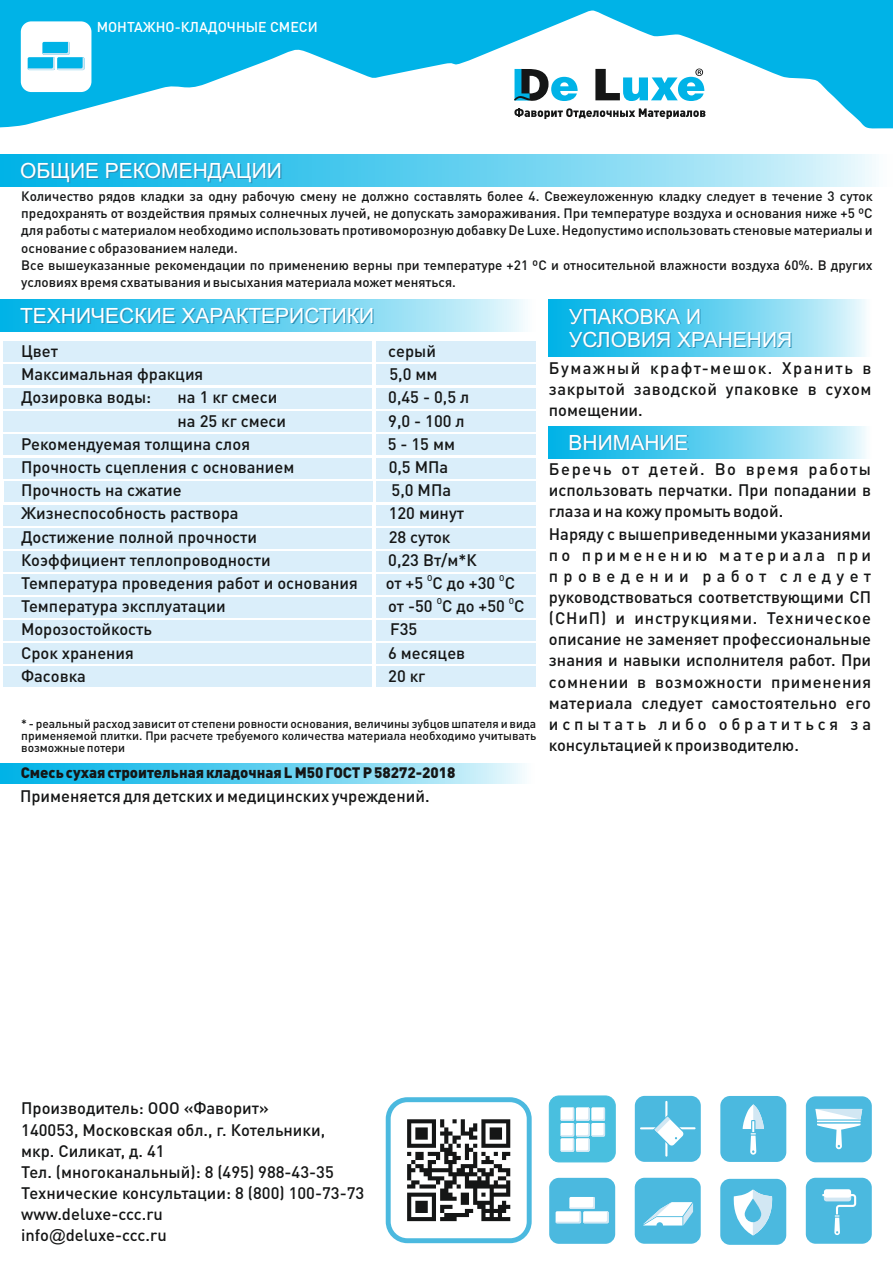
<style>
.page{position:relative;width:893px;height:1263px;background:#fff}
.page>*{position:absolute;margin:0;border:0;box-sizing:border-box;transform-origin:0 0}
.t1{font:21px/23.4px "Arial";color:#fff}
.t2{font:500 16.5px/21.1px "DIN Pro";color:#151616;text-align:justify}
.t3{font:900 15px "DIN Pro";color:#151616}
.t4{font:500 14.1px "DIN Pro";color:#fff}
.t5{font:500 13.5px/17.2px "DIN Pro";color:#151616}
.t6{font:500 12px/12.3px "DIN Pro";color:#151616;text-align:justify}
.t7{font:500 8.25px "DIN Pro";color:#151616}
.s1{font-family:"Arial";font-weight:400}
</style>
<div class="page">
<svg style="left:0;top:0;width:893px;height:129px;fill:#00b3e7"></svg>
<svg style="left:0;top:154px;width:876px;height:33px;background:#64d0ef"></svg>
<svg style="left:514px;top:108px;width:191px;height:11px"></svg>
<svg style="left:595px;top:69px;width:109px;height:32px"></svg>
<svg style="left:513px;top:69px;width:65px;height:32px"></svg>
<svg style="left:0;top:300px;width:525px;height:32px;background:#64d0ef"></svg>
<div style="left:3px;top:643px;width:369px;height:21px;background:#daeefa"></div>
<div style="left:3px;top:666px;width:369px;height:21px;background:#daeefa"></div>
<div style="left:3px;top:528px;width:369px;height:21px;background:#daeefa"></div>
<div style="left:3px;top:551px;width:369px;height:21px;background:#daeefa"></div>
<div style="left:3px;top:575px;width:369px;height:20px;background:#daeefa"></div>
<div style="left:4px;top:597px;width:368px;height:21px;background:#daeefa"></div>
<div style="left:3px;top:621px;width:369px;height:20px;background:#daeefa"></div>
<div style="left:3px;top:411px;width:369px;height:21px;background:#daeefa"></div>
<div style="left:4px;top:435px;width:368px;height:20px;background:#daeefa"></div>
<div style="left:4px;top:458px;width:368px;height:20px;background:#daeefa"></div>
<div style="left:4px;top:481px;width:368px;height:21px;background:#daeefa"></div>
<div style="left:4px;top:505px;width:368px;height:20px;background:#daeefa"></div>
<div style="left:3px;top:341px;width:369px;height:20px;background:#daeefa"></div>
<div style="left:4px;top:365px;width:368px;height:20px;background:#daeefa"></div>
<div style="left:4px;top:388px;width:368px;height:20px;background:#daeefa"></div>
<div style="left:377px;top:643px;width:159px;height:21px;background:#daeefa"></div>
<div style="left:377px;top:666px;width:159px;height:21px;background:#daeefa"></div>
<div style="left:377px;top:528px;width:159px;height:21px;background:#daeefa"></div>
<div style="left:377px;top:551px;width:159px;height:21px;background:#daeefa"></div>
<div style="left:377px;top:575px;width:159px;height:20px;background:#daeefa"></div>
<div style="left:377px;top:598px;width:159px;height:20px;background:#daeefa"></div>
<div style="left:377px;top:621px;width:159px;height:20px;background:#daeefa"></div>
<div style="left:377px;top:411px;width:159px;height:21px;background:#daeefa"></div>
<div style="left:377px;top:435px;width:159px;height:20px;background:#daeefa"></div>
<div style="left:377px;top:458px;width:159px;height:20px;background:#daeefa"></div>
<div style="left:377px;top:481px;width:159px;height:21px;background:#daeefa"></div>
<div style="left:377px;top:505px;width:159px;height:20px;background:#daeefa"></div>
<div style="left:377px;top:341px;width:159px;height:21px;background:#daeefa"></div>
<div style="left:377px;top:365px;width:159px;height:20px;background:#daeefa"></div>
<div style="left:377px;top:388px;width:159px;height:20px;background:#daeefa"></div>
<svg style="left:549px;top:300px;width:317px;height:57px;background:#64d0ef"></svg>
<svg style="left:548px;top:426px;width:318px;height:32px;background:#63d0ef"></svg>
<div style="left:806px;top:1096px;width:66px;height:66px;background:#4bb9df;border-radius:10px"></div>
<svg style="left:815px;top:1109px;width:47px;height:40px"></svg>
<div style="left:720px;top:1096px;width:66px;height:66px;background:#4bb9df;border-radius:10px"></div>
<svg style="left:743px;top:1104px;width:21px;height:51px"></svg>
<div style="left:635px;top:1096px;width:66px;height:66px;background:#4bb9df;border-radius:10px"></div>
<hr style="left:665px;top:1101px;width:2px;height:28px;background:#fff">
<hr style="left:665px;top:1129px;width:2px;height:27px;background:#fff">
<hr style="left:640px;top:1127px;width:28px;height:2px;background:#fff">
<hr style="left:667px;top:1127px;width:28px;height:2px;background:#fff">
<svg style="left:653px;top:1115px;width:32px;height:32px"></svg>
<div style="left:549px;top:1096px;width:66px;height:66px;background:#49bfdf;border:1px solid #49bfdf;border-radius:10px"></div>
<svg style="left:560px;top:1107px;width:45px;height:45px"></svg>
<div style="left:549px;top:1178px;width:66px;height:66px;background:#4bb9df;border-radius:10px"></div>
<svg style="left:556px;top:1197px;width:53px;height:26px"></svg>
<div style="left:720px;top:1179px;width:66px;height:66px;background:#4bb9df;border-radius:10px"></div>
<svg style="left:733px;top:1189px;width:40px;height:46px"></svg>
<svg style="left:745px;top:1198px;width:16px;height:24px"></svg>
<div style="left:635px;top:1178px;width:66px;height:66px;background:#4bb9df;border-radius:10px"></div>
<svg style="left:643px;top:1202px;width:50px;height:23px"></svg>
<div style="left:806px;top:1178px;width:66px;height:66px;background:#4bb9df;border-radius:10px"></div>
<div style="left:824px;top:1189px;width:27px;height:12px;background:#fff;border-radius:3px"></div>
<svg style="left:822px;top:1194px;width:34px;height:41px"></svg>
<svg style="left:0;top:763px;width:525px;height:21px;background:#64d0ef"></svg>
<div style="left:386px;top:1097px;width:146px;height:146px;background:#4bb9df;border-radius:22px"></div>
<div style="left:391px;top:1102px;width:136px;height:136px;background:#fff;border-radius:17px"></div>
<svg style="left:407px;top:1119px;width:103px;height:102px"></svg>
<div style="left:21px;top:21px;width:70px;height:71px;background:#fff;border-radius:11px"></div>
<svg style="left:28px;top:42px;width:56px;height:28px"></svg>
<p class="t4" style="left:97px;top:21px;width:223px">МОНТАЖНО-КЛАДОЧНЫЕ СМЕСИ</p>
<p class="t1" style="left:20px;top:161px;width:263px">ОБЩИЕ РЕКОМЕНДАЦИИ</p>
<p class="t5" style="left:21px;top:189px;width:853px">Количество рядов кладки за одну рабочую смену не должно составлять более 4. Свежеуложенную кладку следует в течение 3 суток предохранять от воздействия прямых солнечных лучей, не допускать замораживания. При температуре воздуха и основания ниже +5 ºС для работы с материалом необходимо использовать противоморозную добавку De Luxe. Недопустимо использовать стеновые материалы и основание с образованием наледи.<br>Все вышеуказанные рекомендации по применению верны при температуре +21 ºС и относительной влажности воздуха 60%. В других условиях время схватывания и высыхания материала может меняться.</p>
<p class="t1" style="left:20px;top:306px;width:355px">ТЕХНИЧЕСКИЕ ХАРАКТЕРИСТИКИ</p>
<p class="t1" style="left:569px;top:306px;width:225px">УПАКОВКА И<br>УСЛОВИЯ ХРАНЕНИЯ</p>
<p class="t2" style="left:21px;top:342px;width:38px">Цвет</p>
<p class="t2" style="left:388px;top:342px;width:49px">серый</p>
<p class="t2" style="left:21px;top:365px;width:184px">Максимальная фракция</p>
<p class="t2" style="left:389px;top:365px;width:50px">5,0 мм</p>
<p class="t2" style="left:21px;top:388px;width:132px">Дозировка воды:</p>
<p class="t2" style="left:178px;top:388px;width:101px">на 1 кг смеси</p>
<p class="t2" style="left:388px;top:388px;width:83px">0,45 - 0,5 л</p>
<p class="t2" style="left:178px;top:412px;width:110px">на 25 кг смеси</p>
<p class="t2" style="left:388px;top:412px;width:78px">9,0 - 100 л</p>
<p class="t2" style="left:21px;top:435px;width:231px">Рекомендуемая толщина слоя</p>
<p class="t2" style="left:388px;top:435px;width:69px">5 - 15 мм</p>
<p class="t2" style="left:21px;top:458px;width:275px">Прочность сцепления с основанием</p>
<p class="t2" style="left:389px;top:458px;width:61px">0,5 МПа</p>
<p class="t2" style="left:21px;top:481px;width:162px">Прочность на сжатие</p>
<p class="t2" style="left:392px;top:481px;width:61px">5,0 МПа</p>
<p class="t2" style="left:21px;top:504px;width:219px">Жизнеспособность раствора</p>
<p class="t2" style="left:389px;top:504px;width:77px">120 минут</p>
<p class="t2" style="left:21px;top:528px;width:237px">Достижение полной прочности</p>
<p class="t2" style="left:389px;top:528px;width:63px">28 суток</p>
<p class="t2" style="left:21px;top:551px;width:251px">Коэффициент теплопроводности</p>
<p class="t2" style="left:388px;top:551px;width:90px">0,23 Вт/м*К</p>
<p class="t7" style="left:427px;top:574px;width:7px">О</p>
<p class="t7" style="left:499px;top:574px;width:7px">О</p>
<p class="t2" style="left:21px;top:574px;width:338px">Температура проведения работ и основания</p>
<p class="t2" style="left:386px;top:574px;width:131px">от +5 С до +30 С</p>
<p class="t7" style="left:437px;top:598px;width:7px">О</p>
<p class="t7" style="left:509px;top:598px;width:7px">О</p>
<p class="t2" style="left:21px;top:597px;width:206px">Температура эксплуатации</p>
<p class="t2" style="left:388px;top:597px;width:138px">от -50 С до +50 С</p>
<p class="t2" style="left:21px;top:620px;width:132px">Морозостойкость</p>
<p class="t2" style="left:390px;top:620px;width:29px">F35</p>
<p class="t2" style="left:21px;top:644px;width:115px">Срок хранения</p>
<p class="t2" style="left:388px;top:644px;width:78px">6 месяцев</p>
<p class="t2" style="left:21px;top:667px;width:66px">Фасовка</p>
<p class="t2" style="left:388px;top:667px;width:39px">20 кг</p>
<p class="t6" style="left:21px;top:718px;width:517px">* - реальный расход зависит от степени ровности основания, величины зубцов шпателя и вида применяемой плитки. При расчете требуемого количества материала необходимо учитывать возможные потери</p>
<p class="t2" style="left:549px;top:359px;width:324px;line-height:20.7px">Бумажный крафт-мешок. Хранить в закрытой заводской упаковке в сухом помещении.</p>
<p class="t1" style="left:569px;top:432px;width:122px">ВНИМАНИЕ</p>
<p class="t2" style="left:549px;top:461px;width:324px;line-height:20.7px">Беречь от детей. Во время работы использовать перчатки. При попадании в глаза и на кожу промыть водой.</p>
<p class="t2" style="left:549px;top:525px;width:324px">Наряду с вышеприведенными указаниями по применению материала при проведении работ следует руководствоваться соответствующими СП (СНиП) и инструкциями. Техническое описание не заменяет профессиональные знания и навыки исполнителя работ. При сомнении в возможности применения материала следует самостоятельно его испытать либо обратиться за консультацией к производителю.</p>
<p class="t3" style="left:21px;top:767px;width:436px">Смесь сухая строительная кладочная L М50 ГОСТ Р 58272-2018</p>
<p class="t2" style="left:20px;top:787px;width:411px">Применяется для детских и медицинских учреждений.</p>
<p class="t2" style="left:21px;top:1099px;width:344px;text-align:left">Производитель: ООО «Фаворит»<br>140053, Московская обл., г. Котельники,<br>мкр. Силикат, д. 41<br>Тел. (многоканальный): 8 (495) 988-43-35<br>Технические консультации: 8 (800) 100-73-73 www.deluxe-ccc.ru<br>info<span class="s1">@</span>deluxe-ccc.ru</p>
</div>
